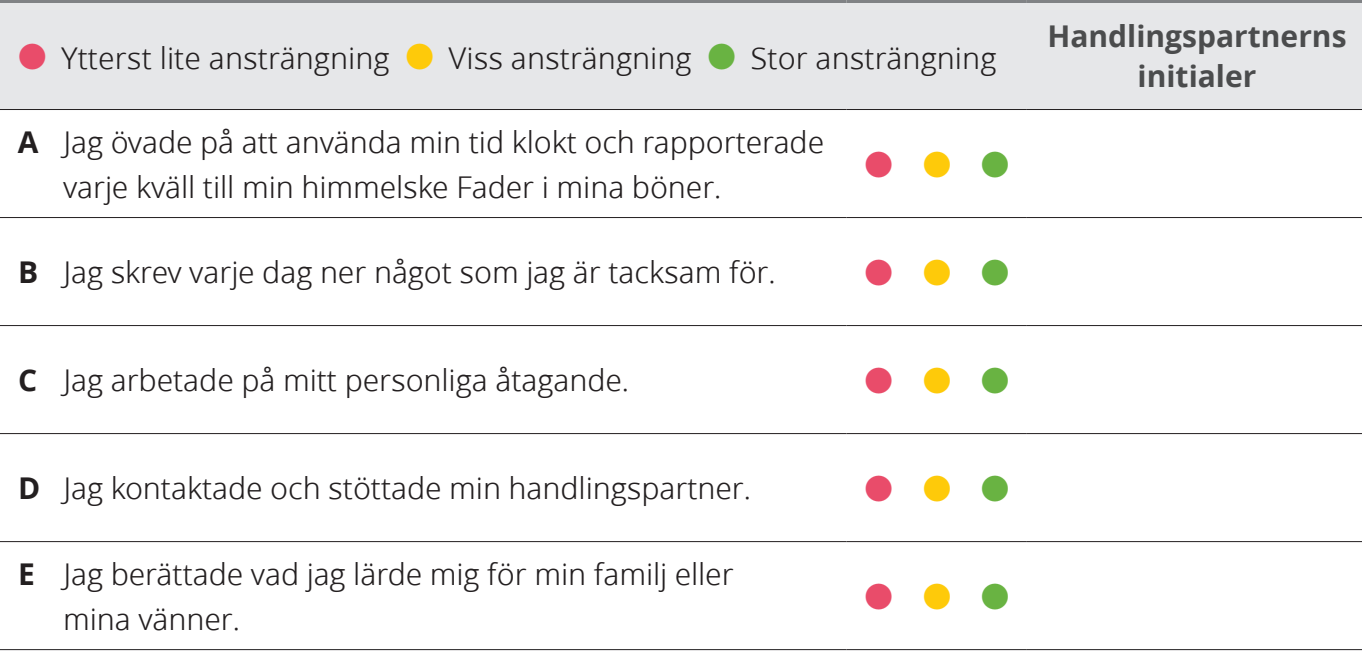
<style>
.page{position:relative;width:1362px;height:651px;background:#fff}
.page>*{position:absolute;margin:0;border:0;box-sizing:border-box;transform-origin:0 0}
.t1{font:36px "Ding P Ilds Dpi";color:#e94c6a}
.t2{font:30px/45px "Zoramlds Lat";letter-spacing:-.005em;color:#231f20}
.t3{font:700 30px/39px "Zoramlds Lat";color:#4b4c4d;text-align:center}
.s1{font-family:"Ding P Ilds Dpi";font-size:36px;color:#e94c6a}
.s2{font-family:"Ding P Ilds Dpi";font-size:36px;color:#feca0a}
.s3{font-family:"Ding P Ilds Dpi";font-size:36px;color:#69b342}
.s4{font-weight:700}
.s5{color:#feca0a}
.s6{color:#69b342}
</style>
<div class="page">
<div style="left:0;top:3px;width:1362px;height:106px;background:#e6e7e9"></div>
<hr style="left:0;top:0;width:847px;height:3px;background:#808285">
<hr style="left:847px;top:0;width:179px;height:3px;background:#808285">
<hr style="left:1026px;top:0;width:336px;height:3px;background:#808285">
<hr style="left:0;top:649px;width:847px;height:1px;background:#231f20">
<hr style="left:847px;top:649px;width:179px;height:1px;background:#231f20">
<hr style="left:1026px;top:649px;width:336px;height:1px;background:#231f20">
<hr style="left:0;top:217px;width:847px;height:1px;background:#231f20">
<hr style="left:847px;top:217px;width:179px;height:1px;background:#231f20">
<hr style="left:1026px;top:217px;width:336px;height:1px;background:#231f20">
<hr style="left:0;top:325px;width:847px;height:1px;background:#231f20">
<hr style="left:847px;top:325px;width:179px;height:1px;background:#231f20">
<hr style="left:1026px;top:325px;width:336px;height:1px;background:#231f20">
<hr style="left:0;top:433px;width:847px;height:1px;background:#231f20">
<hr style="left:847px;top:433px;width:179px;height:1px;background:#231f20">
<hr style="left:1026px;top:433px;width:336px;height:1px;background:#231f20">
<hr style="left:0;top:541px;width:847px;height:1px;background:#231f20">
<hr style="left:847px;top:541px;width:179px;height:1px;background:#231f20">
<hr style="left:1026px;top:541px;width:336px;height:1px;background:#231f20">
<hr style="left:0;top:109px;width:847px;height:1px;background:#231f20">
<hr style="left:847px;top:109px;width:179px;height:1px;background:#231f20">
<hr style="left:1026px;top:109px;width:336px;height:1px;background:#231f20">
<p class="t2" style="left:18px;top:36px;width:980px"><span class="s1">●</span> Ytterst lite ansträngning <span class="s2">●</span> Viss ansträngning <span class="s3">●</span> Stor ansträngning</p>
<p class="t2" style="left:63px;top:120px;width:763px;text-indent:-45px"><span class="s4">A</span> Jag övade på att använda min tid klokt och rapporterade varje kväll till min himmelske Fader i mina böner.</p>
<p class="t1" style="left:865px;top:141px;width:146px">●<span class="s5">●</span><span class="s6">●</span></p>
<p class="t2" style="left:18px;top:250px;width:759px"><span class="s4">B</span> Jag skrev varje dag ner något som jag är tacksam för.</p>
<p class="t1" style="left:865px;top:249px;width:146px">●<span class="s5">●</span><span class="s6">●</span></p>
<p class="t2" style="left:18px;top:358px;width:612px"><span class="s4">C</span> Jag arbetade på mitt personliga åtagande.</p>
<p class="t1" style="left:865px;top:357px;width:146px">●<span class="s5">●</span><span class="s6">●</span></p>
<p class="t2" style="left:18px;top:466px;width:734px"><span class="s4">D</span> Jag kontaktade och stöttade min handlingspartner.</p>
<p class="t1" style="left:865px;top:465px;width:146px">●<span class="s5">●</span><span class="s6">●</span></p>
<p class="t2" style="left:63px;top:552px;width:672px;text-indent:-45px"><span class="s4">E</span> Jag berättade vad jag lärde mig för min familj eller mina vänner.</p>
<p class="t1" style="left:865px;top:573px;width:146px">●<span class="s5">●</span><span class="s6">●</span></p>
<p class="t3" style="left:1047px;top:18px;width:301px">Handlingspartnerns initialer</p>
</div>
